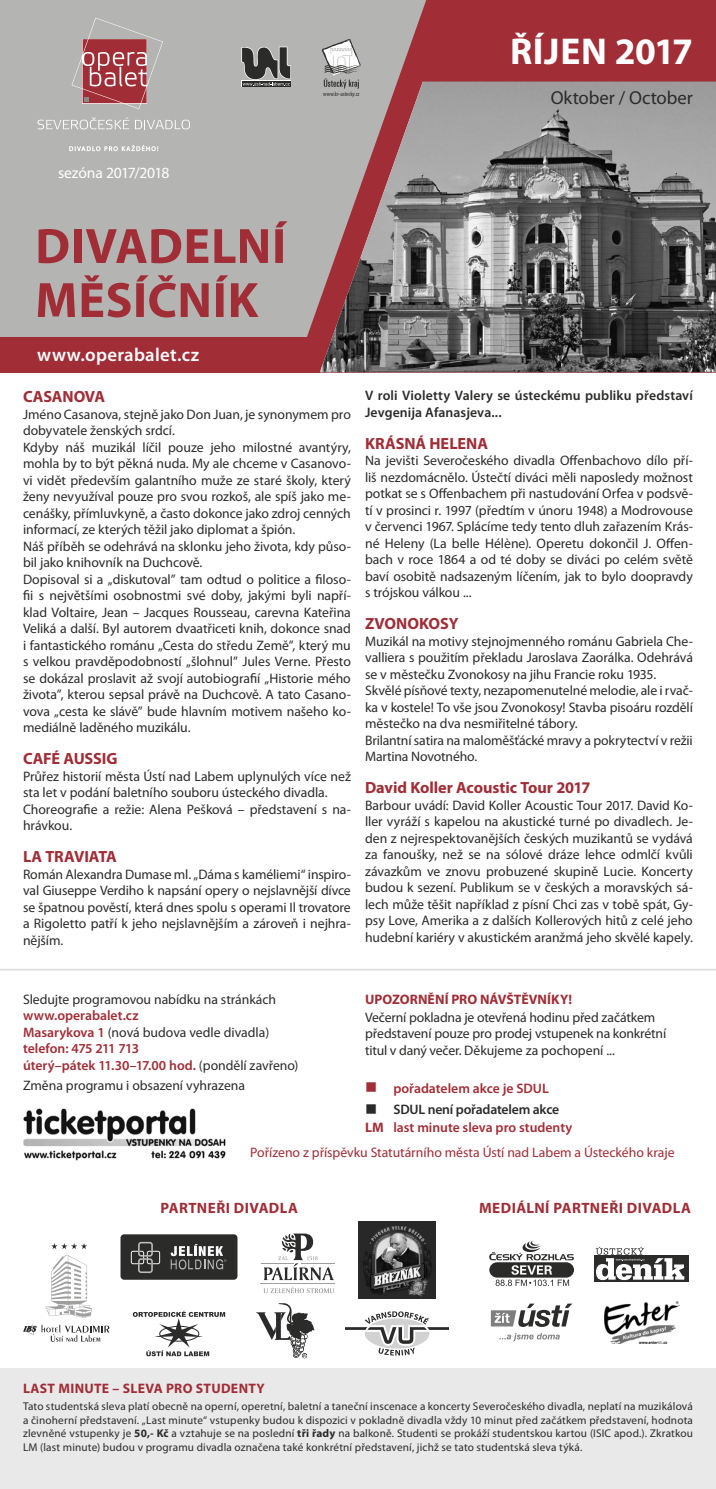
<style>
.page{position:relative;width:716px;height:1489px;background:#fff}
.page>*{position:absolute;margin:0;border:0;box-sizing:border-box;transform-origin:0 0}
.t1{font:700 50px/54px "Myriad Pro";color:#a12d36}
.t2{font:700 37.5px "Myriad Pro";letter-spacing:.015em;color:#fff}
.t3{font:600 18.75px "Myriad Pro";letter-spacing:.015em;color:#fff}
.t4{font:18.75px "Myriad Pro";letter-spacing:-.005em;color:#2b2b2a}
.t5{font:700 16.25px "Myriad Pro";letter-spacing:-.005em;color:#a12d36}
.t6{font:15.62px "Myriad Pro";letter-spacing:-.02em;color:#fff}
.t7{font:700 15px "Myriad Pro";letter-spacing:.03em;color:#a12d36}
.t8{font:13.75px/16.5px "Myriad Pro";letter-spacing:-.005em;color:#2b2b2a}
.t9{font:600 13.75px/16.5px "Myriad Pro";letter-spacing:-.005em;color:#a12d36}
.t10{font:600 13.75px/16.5px "Myriad Pro";letter-spacing:.01em;color:#2b2b2a}
.t11{font:13.75px "Myriad Pro";letter-spacing:-.005em;color:#a12d36}
.t12{font:700 13.75px "Myriad Pro";letter-spacing:.01em;color:#a12d36}
.t13{font:11.25px/13.5px "Myriad Pro";letter-spacing:.015em;color:#2b2b2a;text-align:justify}
.t14{font:condensed 6.25px "Myriad Pro";color:#2b2b2a}
.s1{font-weight:400;color:#2b2b2a}
.s2{color:#2b2b2a}
.s3{font-weight:700}
</style>
<div class="page">
<svg style="left:489px;top:1241px;width:85px;height:44px"></svg>
<svg style="left:594px;top:1255px;width:94px;height:26px"></svg>
<svg style="left:596px;top:1246px;width:88px;height:33px"></svg>
<svg style="left:133px;top:1310px;width:92px;height:46px"></svg>
<div style="left:159px;top:1325px;width:40px;height:16px;border:1px solid #2b2b2a;border-radius:50%"></div>
<svg style="left:346px;top:1311px;width:103px;height:44px"></svg>
<div style="left:120px;top:1234px;width:117px;height:45px;background:#2b2b2a;border-radius:4px"></div>
<svg style="left:171px;top:1244px;width:55px;height:25px"></svg>
<svg style="left:131px;top:1241px;width:29px;height:31px"></svg>
<svg style="left:46px;top:1243px;width:46px;height:74px"></svg>
<svg style="left:23px;top:1324px;width:86px;height:17px"></svg>
<img style="left:358px;top:1221px;width:78px;height:77px">
<svg style="left:264px;top:1286px;width:70px;height:7px"></svg>
<hr style="left:261px;top:1282px;width:74px;height:1px;background:#9f9f9e">
<hr style="left:301px;top:1263px;width:34px;height:1px;background:#9f9f9e">
<hr style="left:261px;top:1263px;width:32px;height:1px;background:#9f9f9e">
<svg style="left:264px;top:1233px;width:69px;height:46px"></svg>
<div style="left:0;top:1368px;width:716px;height:120px;background:#e9e9e9"></div>
<svg style="left:256px;top:1303px;width:58px;height:55px"></svg>
<img style="left:604px;top:1301px;width:75px;height:42px">
<svg style="left:491px;top:1303px;width:81px;height:23px"></svg>
<svg style="left:499px;top:1333px;width:61px;height:8px"></svg>
<img style="left:23px;top:1108px;width:203px;height:53px">
<div style="left:0;top:0;width:320px;height:337px;background:#b4b4b3"></div>
<div style="left:0;top:337px;width:716px;height:35px;background:#a12d36"></div>
<div style="left:320px;top:0;width:96px;height:63px;background:#b4b4b3"></div>
<img style="left:320px;top:63px;width:396px;height:309px">
<div style="left:416px;top:0;width:300px;height:81px;background:#a12d36"></div>
<div style="left:242px;top:81px;width:48px;height:6px;background:#2b2b2a"></div>
<svg style="left:241px;top:47px;width:50px;height:39px;background:#696968"></svg>
<svg style="left:322px;top:39px;width:39px;height:50px"></svg>
<svg style="left:37px;top:117px;width:92px;height:12px"></svg>
<svg style="left:135px;top:120px;width:55px;height:9px"></svg>
<svg style="left:69px;top:145px;width:89px;height:6px"></svg>
<svg style="left:72px;top:18px;width:91px;height:91px;background:#b38386"></svg>
<hr style="left:0;top:968px;width:716px;height:2px;background:#dbdbda">
<p class="t6" style="left:58px;top:163px;width:113px">sezóna 2017/2018</p>
<h1 class="t1" style="left:35px;top:217px;width:64px">Divadelní měsí</h1>
<h1 class="t1" style="left:147px;top:271px;width:57px">čník</h1>
<h3 class="t3" style="left:37px;top:342px;width:164px">www.operabalet.cz</h3>
<p class="t14" style="left:323px;top:90px;width:38px">www.kr-ustecky.cz</p>
<h2 class="t2" style="left:510px;top:27px;width:184px">ŘÍJEN 2017</h2>
<h3 class="t4" style="left:550px;top:86px;width:144px">Oktober / October</h3>
<p class="t5" style="left:23px;top:386px;width:84px">CASANOVA</p>
<p class="t8" style="left:23px;top:405px;width:329px">Jméno Casanova, stejně jako Don Juan, je synonymem pro dobyvatele ženských srdcí.<br>Kdyby náš muzikál líčil pouze jeho milostné avantýry, mohla by to být pěkná nuda. My ale chceme v Casanovo&shy;vi vidět především galantního muže ze staré školy, který ženy nevyužíval pouze pro svou rozkoš, ale spíš jako me&shy;cenášky, přímluvkyně, a často dokonce jako zdroj cenných informací, ze kterých těžil jako diplomat a špión.<br>Náš příběh se odehrává na sklonku jeho života, kdy půso&shy;bil jako knihovník na Duchcově.<br>Dopisoval si a „diskutoval” tam odtud o politice a filoso&shy;fii s největšími osobnostmi své doby, jakými byli napří&shy;klad Voltaire, Jean – Jacques Rousseau, carevna Kateřina Veliká a další. Byl autorem dvaatřiceti knih, dokonce snad i fantastického románu „Cesta do středu Země”, který mu s velkou pravděpodobností „šlohnul” Jules Verne. Přesto se dokázal proslavit až svojí autobiografií „Historie mého života”, kterou sepsal právě na Duchcově. A tato Casano&shy;vova „cesta ke slávě” bude hlavním motivem našeho ko&shy;mediálně laděného muzikálu.</p>
<p class="t5" style="left:23px;top:748px;width:96px">CAFÉ AUSSIG</p>
<p class="t8" style="left:23px;top:767px;width:329px">Průřez historií města Ústí nad Labem uplynulých více než sta let v podání baletního souboru ústeckého divadla.<br>Choreografie a režie: Alena Pešková – představení s na&shy;hrávkou.</p>
<p class="t5" style="left:23px;top:846px;width:95px">LA TRAVIATA</p>
<p class="t8" style="left:23px;top:865px;width:329px;text-align:justify">Román Alexandra Dumase ml. „Dáma s kaméliemi“ inspiro&shy;val Giuseppe Verdiho k napsání opery o nejslavnější dívce se špatnou pověstí, která dnes spolu s operami Il trovatore a Rigoletto patří k jeho nejslavnějším a zároveň i nejhra&shy;nějším.</p>
<p class="t10" style="left:365px;top:387px;width:329px">V roli Violetty Valery se ústeckému publiku představí<br>Jevgenija Afanasjeva...</p>
<p class="t5" style="left:365px;top:432px;width:124px">KRÁSNÁ HELENA</p>
<p class="t8" style="left:365px;top:452px;width:329px;text-align:justify">Na jevišti Severočeského divadla Offenbachovo dílo pří&shy;liš nezdomácnělo. Ústečtí diváci měli naposledy možnost potkat se s Offenbachem při nastudování Orfea v podsvě&shy;tí v prosinci r. 1997 (předtím v únoru 1948) a Modrovouse v červenci 1967. Splácíme tedy tento dluh zařazením Krás&shy;né Heleny (La belle Hélène). Operetu dokončil J. Offen&shy;bach v roce 1864 a od té doby se diváci po celém světě baví osobitě nadsazeným líčením, jak to bylo doopravdy s trójskou válkou ...</p>
<p class="t5" style="left:365px;top:613px;width:95px">ZVONOKOSY</p>
<p class="t8" style="left:365px;top:632px;width:329px">Muzikál na motivy stejnojmenného románu Gabriela Che&shy;valliera s použitím překladu Jaroslava Zaorálka. Odehrává se v městečku Zvonokosy na jihu Francie roku 1935.<br>Skvělé písňové texty, nezapomenutelné melodie, ale i rvač&shy;ka v kostele! To vše jsou Zvonokosy! Stavba pisoáru rozdělí městečko na dva nesmiřitelné tábory.<br>Brilantní satira na maloměšťácké mravy a pokrytectví v režii Martina Novotného.</p>
<p class="t5" style="left:365px;top:777px;width:227px">David Koller Acoustic Tour 2017</p>
<p class="t8" style="left:365px;top:796px;width:329px;text-align:justify">Barbour uvádí: David Koller Acoustic Tour 2017. David Ko&shy;ller vyráží s kapelou na akustické turné po divadlech. Je&shy;den z nejrespektovanějších českých muzikantů se vydává za fanoušky, než se na sólové dráze lehce odmlčí kvůli závazkům ve znovu probuzené skupině Lucie. Koncerty budou k sezení. Publikum se v českých a moravských sá&shy;lech může těšit například z písní Chci zas v tobě spát, Gy&shy;psy Love, Amerika a z dalších Kollerových hitů z celé jeho hudební kariéry v akustickém aranžmá jeho skvělé kapely.</p>
<p class="t8" style="left:23px;top:990px;width:255px">Sledujte programovou nabídku na stránkách</p>
<p class="t9" style="left:23px;top:1006px;width:277px">www.operabalet.cz<br>Masarykova 1 <span class="s1">(nová budova vedle divadla) </span>telefon: 475 211 713<br>úterý–pátek 11.30–17.00 hod. <span class="s1">(pondělí zavřeno)</span></p>
<p class="t8" style="left:23px;top:1076px;width:224px">Změna programu i obsazení vyhrazena</p>
<p class="t12" style="left:365px;top:989px;width:208px">UPOZORNĚNÍ PRO NÁVŠTĚVNÍKY!</p>
<p class="t8" style="left:365px;top:1008px;width:303px">Večerní pokladna je otevřená hodinu před začátkem představení pouze pro prodej vstupenek na konkrétní titul v daný večer. Děkujeme za pochopení ...</p>
<p class="t9" style="left:365px;top:1079px;width:185px">■ pořadatelem akce je SDUL</p>
<p class="t9" style="left:365px;top:1099px;width:209px;line-height:18.2px"><span class="s2">■ SDUL není pořadatelem akce<br></span><span class="s3">LM</span> last minute sleva pro studenty</p>
<p class="t11" style="left:250px;top:1144px;width:426px">Pořízeno z příspěvku Statutárního města Ústí nad Labem a Ústeckého kraje</p>
<p class="t7" style="left:160px;top:1198px;width:139px">PARTNEŘI DIVADLA</p>
<p class="t7" style="left:479px;top:1198px;width:213px">MEDIÁLNÍ PARTNEŘI DIVADLA</p>
<p class="t12" style="left:23px;top:1379px;width:243px">LAST MINUTE – SLEVA PRO STUDENTY</p>
<p class="t13" style="left:23px;top:1399px;width:671px">Tato studentská sleva platí obecně na operní, operetní, baletní a taneční inscenace a koncerty Severočeského divadla, neplatí na muzikálová a činoherní představení. „Last minute“ vstupenky budou k dispozici v pokladně divadla vždy 10 minut před začátkem představení, hodnota zlevněné vstupenky je <span class="s3">50,- Kč</span> a vztahuje se na poslední <span class="s3">tři řady</span> na balkoně. Studenti se prokáží studentskou kartou (ISIC apod.). Zkratkou LM (last minute) budou v programu divadla označena také konkrétní představení, jichž se tato studentská sleva týká.</p>
</div>
